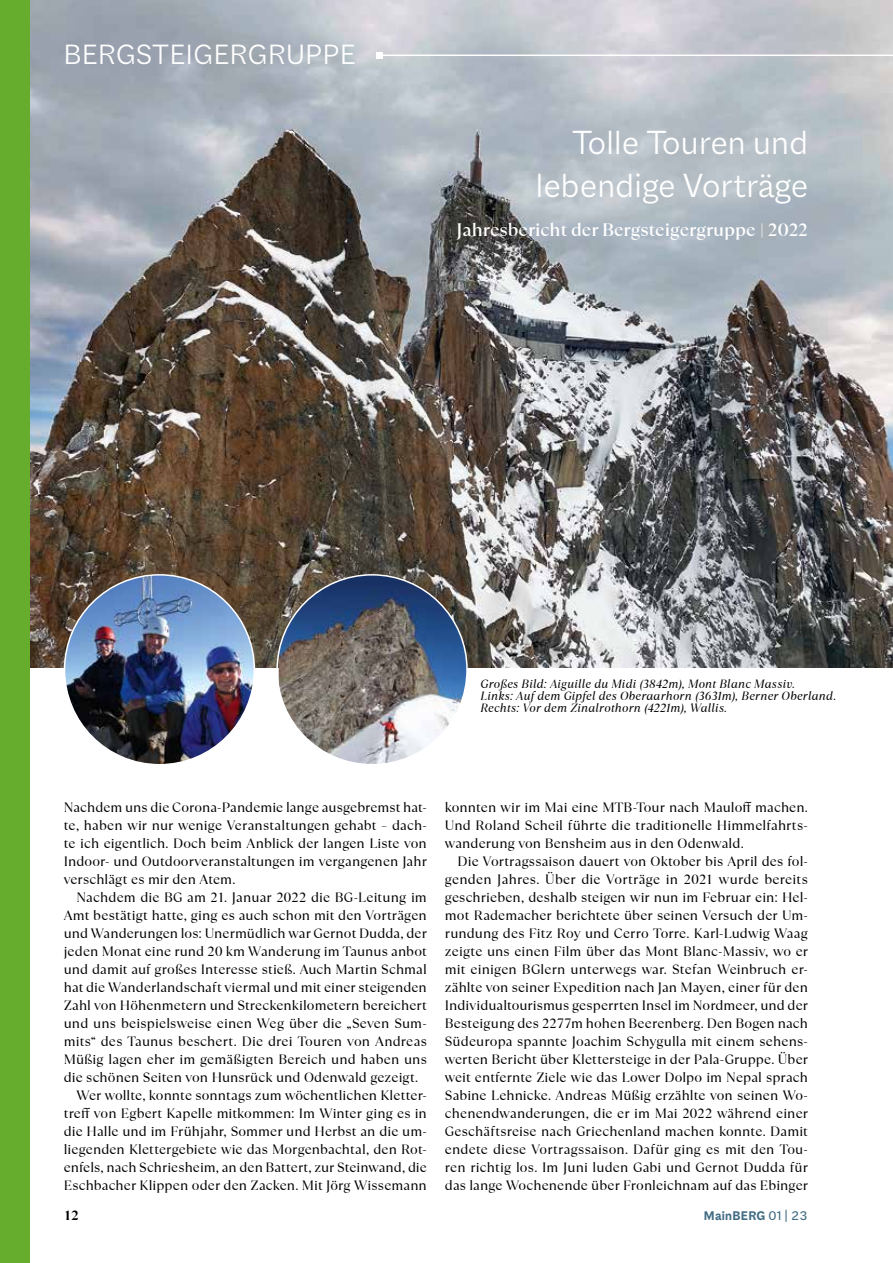
<style>
.page{position:relative;width:893px;height:1263px;background:#fff}
.page>*{position:absolute;margin:0;border:0;box-sizing:border-box;transform-origin:0 0}
.t1{font:300 36px/43.2px "Macklin Sans";letter-spacing:.01em;color:#fff;text-align:right}
.t2{font:300 30px "Macklin Sans";letter-spacing:.02em;color:#fff}
.t3{font:500 18px "TT Ramillas";color:#fff}
.t4{font:13.5px/18px "TT Ramillas";letter-spacing:.005em;color:#000;text-align:justify}
.t5{font:700 13.5px "Macklin Sans";letter-spacing:.02em;color:#416c84}
.t6{font:700 13.5px "TT Ramillas";color:#000}
.t7{font:italic 12px/12px "TT Ramillas";letter-spacing:.02em;color:#000}
.s1{font-weight:400}
</style>
<div class="page">
<img style="left:30px;top:0;width:863px;height:668px">
<div style="left:0;top:0;width:30px;height:1263px;background:#67ad2d"></div>
<hr style="left:380px;top:55px;width:513px;height:1px;background:#fff">
<svg style="left:377px;top:52px;width:6px;height:6px"></svg>
<img style="left:65px;top:575px;width:189px;height:190px;border-radius:95px">
<img style="left:279px;top:575px;width:188px;height:187px">
<h2 class="t2" style="left:64px;top:37px;width:293px">BERGSTEIGERGRUPPE</h2>
<h1 class="t1" style="left:536px;top:121px;width:274px">Tolle Touren und lebendige Vorträge</h1>
<h3 class="t3" style="left:457px;top:219px;width:353px">Jahresbericht der Bergsteigergruppe | 2022</h3>
<p class="t7" style="left:480px;top:678px;width:357px">Großes Bild: Aiguille du Midi (3842m), Mont Blanc Massiv.<br>Links: Auf dem Gipfel des Oberaarhorn (3631m), Berner Oberland.<br>Rechts: Vor dem Zinalrothorn (4221m), Wallis.</p>
<p class="t4" style="left:64px;top:798px;width:365px">Nachdem uns die Corona-Pandemie lange ausgebremst hat&shy;te, haben wir nur wenige Veranstaltungen gehabt – dach&shy;te ich eigentlich. Doch beim Anblick der langen Liste von Indoor- und Outdoorveranstaltungen im vergangenen Jahr verschlägt es mir den Atem.</p>
<p class="t4" style="left:77px;top:888px;width:352px">Nachdem die BG am 21. Januar 2022 die BG-Leitung im</p>
<p class="t4" style="left:64px;top:906px;width:364px">Amt bestätigt hatte, ging es auch schon mit den Vorträgen</p>
<p class="t4" style="left:64px;top:924px;width:365px">und Wanderungen los: Unermüdlich war Gernot Dudda, der</p>
<p class="t4" style="left:64px;top:942px;width:365px">jeden Monat eine rund 20 km Wanderung im Taunus anbot</p>
<p class="t4" style="left:64px;top:960px;width:365px">und damit auf großes Interesse stieß. Auch Martin Schmal</p>
<p class="t4" style="left:64px;top:978px;width:365px">hat die Wanderlandschaft viermal und mit einer steigenden</p>
<p class="t4" style="left:64px;top:996px;width:365px">Zahl von Höhenmetern und Streckenkilometern bereichert</p>
<p class="t4" style="left:64px;top:1014px;width:365px">und uns beispielsweise einen Weg über die „Seven Sum-</p>
<p class="t4" style="left:64px;top:1032px;width:365px">mits“ des Taunus beschert. Die drei Touren von Andreas</p>
<p class="t4" style="left:64px;top:1050px;width:365px">Müßig lagen eher im gemäßigten Bereich und haben uns</p>
<p class="t4" style="left:64px;top:1068px;width:356px">die schönen Seiten von Hunsrück und Odenwald gezeigt.</p>
<p class="t4" style="left:77px;top:1086px;width:352px">Wer wollte, konnte sonntags zum wöchentlichen Kletter-</p>
<p class="t4" style="left:64px;top:1104px;width:365px">treff von Egbert Kapelle mitkommen: Im Winter ging es in</p>
<p class="t4" style="left:64px;top:1122px;width:365px">die Halle und im Frühjahr, Sommer und Herbst an die um-</p>
<p class="t4" style="left:64px;top:1140px;width:365px">liegenden Klettergebiete wie das Morgenbachtal, den Rot-</p>
<p class="t4" style="left:64px;top:1158px;width:365px">enfels, nach Schriesheim, an den Battert, zur Steinwand, die</p>
<p class="t4" style="left:64px;top:1176px;width:365px">Eschbacher Klippen oder den Zacken. Mit Jörg Wissemann</p>
<p class="t4" style="left:445px;top:798px;width:365px">konnten wir im Mai eine MTB-Tour nach Mauloff machen.<br>Und Roland Scheil führte die traditionelle Himmelfahrts&shy;wanderung von Bensheim aus in den Odenwald.</p>
<p class="t4" style="left:445px;top:852px;width:365px;text-indent:13px">Die Vortragssaison dauert von Oktober bis April des fol&shy;genden Jahres. Über die Vorträge in 2021 wurde bereits geschrieben, deshalb steigen wir nun im Februar ein: Hel&shy;mot Rademacher berichtete über seinen Versuch der Um&shy;rundung des Fitz Roy und Cerro Torre. Karl-Ludwig Waag zeigte uns einen Film über das Mont Blanc-Massiv, wo er mit einigen BGlern unterwegs war. Stefan Weinbruch er&shy;zählte von seiner Expedition nach Jan Mayen, einer für den Individualtourismus gesperrten Insel im Nordmeer, und der Besteigung des 2277m hohen Beerenberg. Den Bogen nach Südeuropa spannte Joachim Schygulla mit einem sehens&shy;werten Bericht über Klettersteige in der Pala-Gruppe. Über weit entfernte Ziele wie das Lower Dolpo im Nepal sprach Sabine Lehnicke. Andreas Müßig erzählte von seinen Wo&shy;chenendwanderungen, die er im Mai 2022 während einer Geschäftsreise nach Griechenland machen konnte. Damit endete diese Vortragssaison. Dafür ging es mit den Tou&shy;ren richtig los. Im Juni luden Gabi und Gernot Dudda für das lange Wochenende über Fronleichnam auf das Ebinger</p>
<p class="t6" style="left:64px;top:1207px;width:17px">12</p>
<p class="t5" style="left:704px;top:1208px;width:106px">MainBERG <span class="s1">01 | 23</span></p>
</div>
